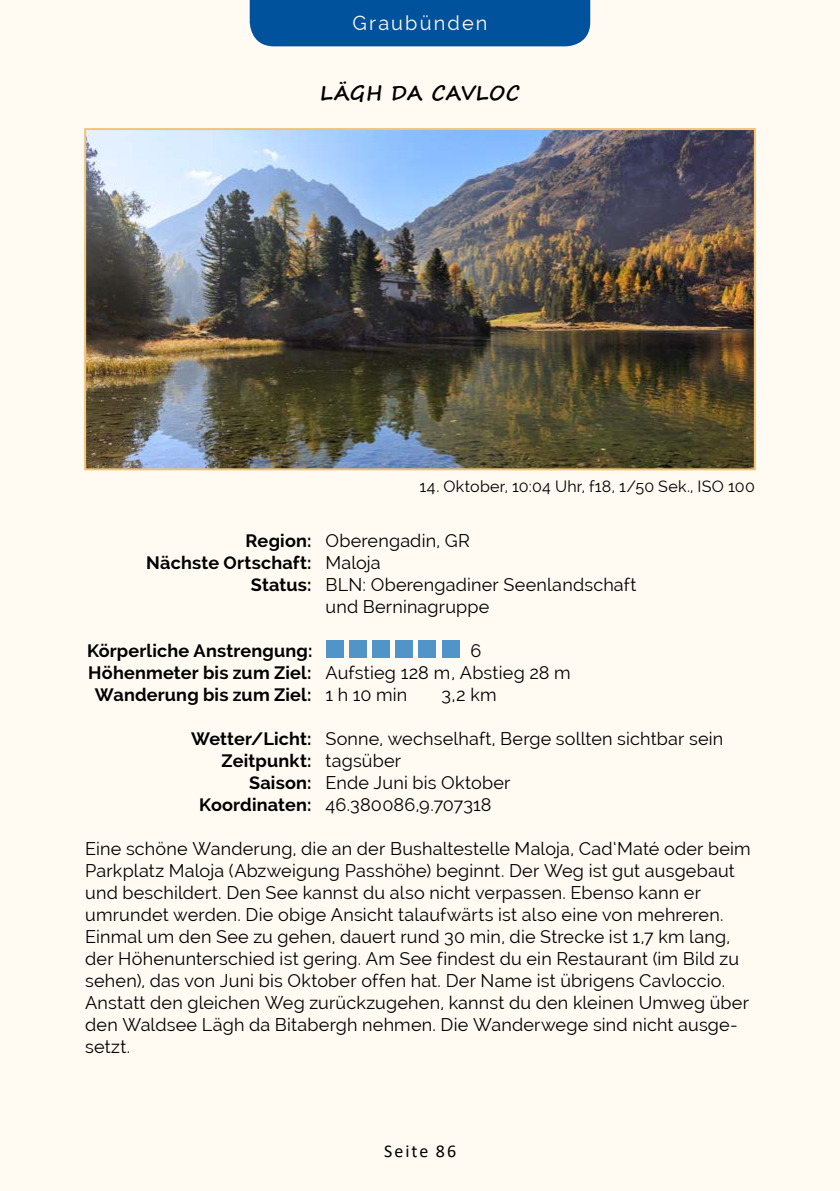
<style>
.page{position:relative;width:840px;height:1191px;background:#fff}
.page>*{position:absolute;margin:0;border:0;box-sizing:border-box;transform-origin:0 0}
.t1{font:700 20px "Segoe Print";letter-spacing:.02em;color:#000}
.t2{font:20px "Raleway";letter-spacing:.105em;color:#fffbf3}
.t3{font:18px/22px "Raleway";letter-spacing:.01em;color:#000}
.t4{font:700 18px/22px "Raleway";letter-spacing:.01em;color:#000}
.t5{font:18px "Calibri";letter-spacing:.11em;color:#000}
.t6{font:16px "Raleway";letter-spacing:.015em;color:#000}
.s1{font-weight:700}
.s2{font-weight:400}
</style>
<div class="page">
<div style="left:0;top:0;width:839px;height:1191px;background:#fffbf3"></div>
<div style="left:326px;top:640px;width:17px;height:17px;background:#5195c8"></div>
<div style="left:349px;top:640px;width:17px;height:17px;background:#5195c8"></div>
<div style="left:372px;top:640px;width:17px;height:17px;background:#5195c8"></div>
<div style="left:395px;top:640px;width:17px;height:17px;background:#5195c8"></div>
<div style="left:418px;top:640px;width:17px;height:17px;background:#5195c8"></div>
<div style="left:442px;top:640px;width:17px;height:17px;background:#5195c8"></div>
<img style="left:87px;top:131px;width:665px;height:336px">
<div style="left:84px;top:128px;width:671px;height:342px;border:2px solid #efc478"></div>
<div style="left:249px;top:0;width:341px;height:46px;background:#00529d"></div>
<p class="t2" style="left:352px;top:11px;width:137px">Graubünden</p>
<p class="t1" style="left:320px;top:74px;width:200px">LÄGH DA CAVLOC</p>
<p class="t6" style="left:419px;top:477px;width:337px">14. Oktober, 10:04 Uhr, f18, 1/50 Sek., ISO 100</p>
<p class="t4" style="left:85px;top:530px;width:87px">R</p>
<p class="t3" style="left:257px;top:530px;width:214px"><span class="s1">egion:</span> Oberengadin, GR</p>
<p class="t4" style="left:85px;top:552px;width:38px">N</p>
<p class="t4" style="left:85px;top:552px;width:297px;text-indent:75px">ächste Ortschaft: <span class="s2">Maloja<br></span>S</p>
<p class="t3" style="left:325px;top:574px;width:312px;text-indent:-63px"><span class="s1">tatus:</span> BLN: Oberengadiner Seenlandschaft und Berninagruppe</p>
<p class="t4" style="left:87px;top:640px;width:227px">Körperliche Anstrengung:</p>
<p class="t4" style="left:85px;top:640px;width:487px;text-indent:385px"><span class="s2">6<br></span>Höhenmeter bis zum Ziel: <span class="s2">Aufstieg 128 m, Abstieg 28 m<br></span>Wanderung bis zum Ziel: <span class="s2">1 h 10 min</span></p>
<p class="t3" style="left:441px;top:684px;width:56px">3,2 km</p>
<p class="t4" style="left:85px;top:728px;width:64px">W</p>
<p class="t3" style="left:221px;top:728px;width:503px;text-indent:-12px"><span class="s1">etter/Licht:</span> Sonne, wechselhaft, Berge sollten sichtbar sein<br><span class="s1">Zeitpunkt:</span> tagsüber</p>
<p class="t4" style="left:85px;top:772px;width:89px">S</p>
<p class="t3" style="left:199px;top:772px;width:312px;text-indent:61px"><span class="s1">aison:</span> Ende Juni bis Oktober<br><span class="s1">Koordinaten:</span> 46.380086,9.707318</p>
<p class="t3" style="left:85px;top:838px;width:666px">Eine schöne Wanderung, die an der Bushaltestelle Maloja, Cad‘Maté oder beim Parkplatz Maloja (Abzweigung Passhöhe) beginnt. Der Weg ist gut ausgebaut und beschildert. Den See kannst du also nicht verpassen. Ebenso kann er umrundet werden. Die obige Ansicht talaufwärts ist also eine von mehreren.<br>Einmal um den See zu gehen, dauert rund 30 min, die Strecke ist 1,7 km lang, der Höhenunterschied ist gering. Am See findest du ein Restaurant (im Bild zu sehen), das von Juni bis Oktober offen hat. Der Name ist übrigens Cavloccio.<br>Anstatt den gleichen Weg zurückzugehen, kannst du den kleinen Umweg über den Waldsee Lägh da Bitabergh nehmen. Die Wanderwege sind nicht ausge&shy;setzt.</p>
<p class="t5" style="left:384px;top:1138px;width:74px">Seite 86</p>
</div>
